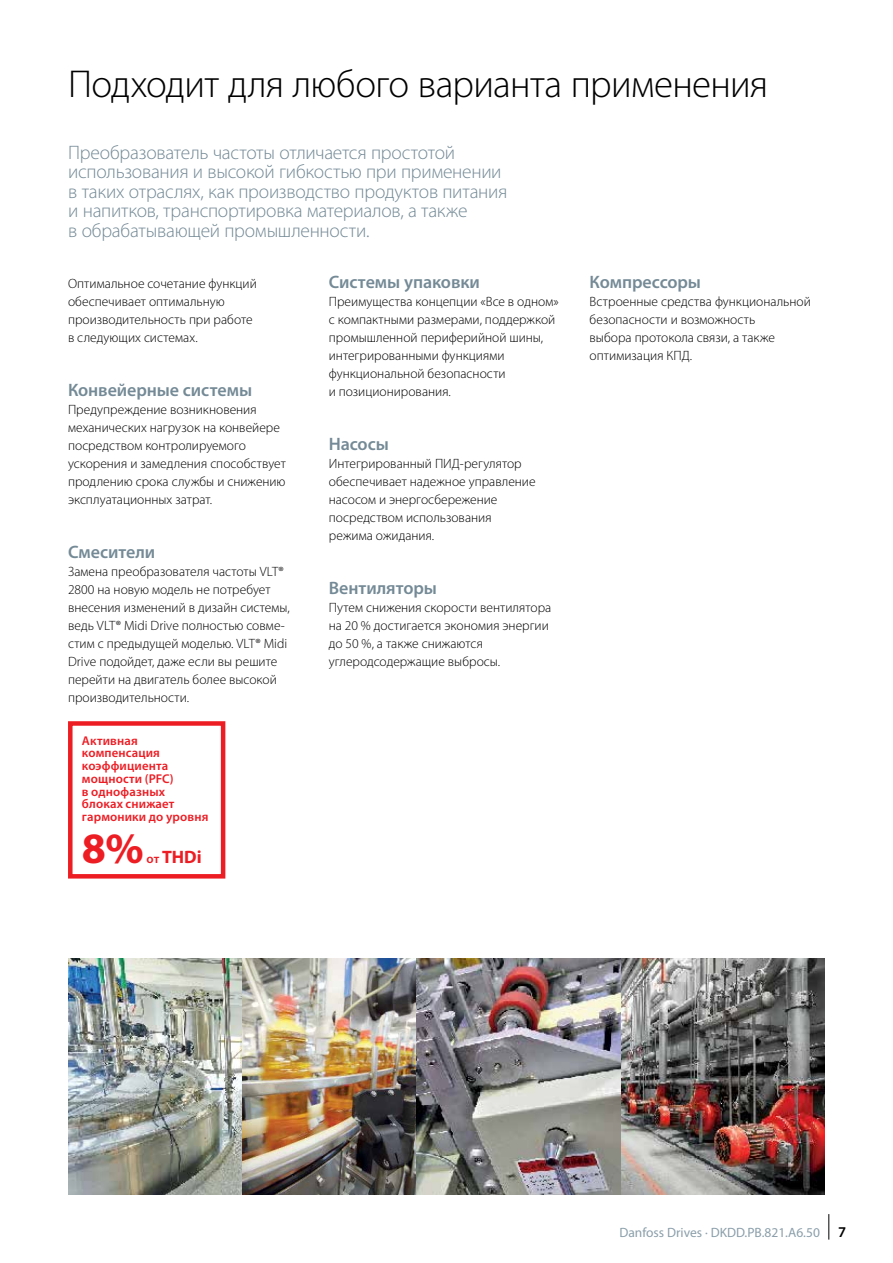
<style>
.page{position:relative;width:893px;height:1263px;background:#fff}
.page>*{position:absolute;margin:0;border:0;box-sizing:border-box;transform-origin:0 0}
.t1{font:700 43.5px "Myriad Pro";color:#ed1d24}
.t2{font:300 39px "Myriad Pro";letter-spacing:-.015em;color:#000}
.t3{font:300 19.5px/19.5px "Myriad Pro";letter-spacing:-.01em;color:#748a96}
.t4{font:600 18px "Myriad Pro";letter-spacing:-.005em;color:#748a96}
.t5{font:700 18px "Myriad Pro";color:#ed1d24}
.t6{font:300 13.5px/18px "Myriad Pro";color:#000}
.t7{font:13.5px "Myriad Pro";color:#8b9faa}
.t8{font:600 12.75px/12.8px "Myriad Pro";letter-spacing:.01em;color:#ed1d24}
.s1{font-weight:600;font-size:12.75px}
.s2{font-weight:600;font-size:15px;color:#000}
</style>
<div class="page">
<img style="left:68px;top:959px;width:174px;height:236px">
<img style="left:242px;top:959px;width:583px;height:236px">
<div style="left:68px;top:721px;width:157px;height:157px;border:4px solid #ed1d24"></div>
<svg style="left:828px;top:1214px;width:1px;height:25px"></svg>
<h2 class="t2" style="left:68px;top:63px;width:702px">Подходит для любого варианта применения</h2>
<p class="t3" style="left:68px;top:143px;width:441px">Преобразователь частоты отличается простотой использования и высокой гибкостью при применении в таких отраслях, как производство продуктов питания и напитков, транспортировка материалов, а также<br>в обрабатывающей промышленности.</p>
<p class="t6" style="left:68px;top:275px;width:190px">Оптимальное сочетание функций обеспечивает оптимальную производительность при работе в следующих системах.</p>
<h3 class="t4" style="left:68px;top:380px;width:186px">Конвейерные системы</h3>
<p class="t6" style="left:68px;top:401px;width:219px">Предупреждение возникновения механических нагрузок на конвейере посредством контролируемого ускорения и замедления способствует продлению срока службы и снижению эксплуатационных затрат.</p>
<h3 class="t4" style="left:68px;top:542px;width:89px">Смесители</h3>
<p class="t6" style="left:68px;top:563px;width:223px">Замена преобразователя частоты VLT® 2800 на новую модель не потребует внесения изменений в дизайн системы, ведь VLT® Midi Drive полностью совме&shy;стим с предыдущей моделью. VLT® Midi Drive подойдет, даже если вы решите перейти на двигатель более высокой производительности.</p>
<p class="t8" style="left:82px;top:734px;width:128px">Активная компенсация коэффициента мощности (PFC)<br>в однофазных блоках снижает гармоники до уровня</p>
<h1 class="t1" style="left:82px;top:824px;width:63px">8%</h1>
<h3 class="t5" style="left:146px;top:847px;width:57px"><span class="s1">от</span> THDi</h3>
<h3 class="t4" style="left:329px;top:272px;width:153px">Системы упаковки</h3>
<p class="t6" style="left:329px;top:293px;width:231px">Преимущества концепции «Все в одном» с компактными размерами, поддержкой промышленной периферийной шины, интегрированными функциями функциональной безопасности<br>и позиционирования.</p>
<h3 class="t4" style="left:329px;top:434px;width:61px">Насосы</h3>
<p class="t6" style="left:329px;top:455px;width:208px">Интегрированный ПИД-регулятор обеспечивает надежное управление насосом и энергосбережение посредством использования режима ожидания.</p>
<h3 class="t4" style="left:329px;top:578px;width:110px">Вентиляторы</h3>
<p class="t6" style="left:329px;top:599px;width:224px">Путем снижения скорости вентилятора на 20 % достигается экономия энергии до 50 %, а также снижаются углеродсодержащие выбросы.</p>
<h3 class="t4" style="left:590px;top:272px;width:113px">Компрессоры</h3>
<p class="t6" style="left:590px;top:293px;width:223px">Встроенные средства функциональной безопасности и возможность<br>выбора протокола связи, а также оптимизация КПД.</p>
<p class="t7" style="left:619px;top:1225px;width:228px">Danfoss Drives · DKDD.PB.821.A6.50 <span class="s2">7</span></p>
</div>
